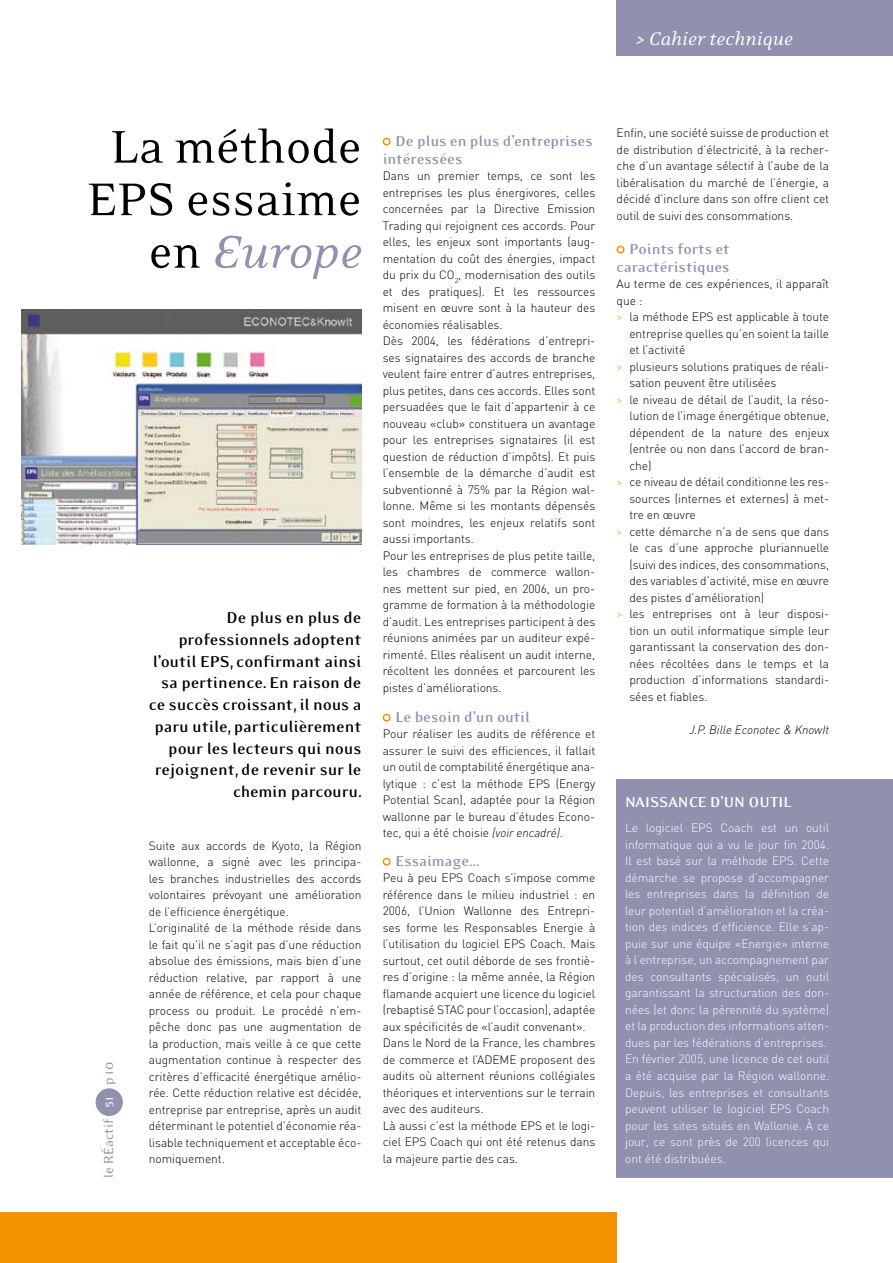
<style>
.page{position:relative;width:893px;height:1263px;background:#fff}
.page>*{position:absolute;margin:0;border:0;box-sizing:border-box;transform-origin:0 0}
.t1{font:52.5px/52.5px "Eidetic Neo";color:#000;text-align:right}
.t2{font:italic 21px "Eidetic Neo";color:#fff}
.t3{font:700 18px/21.8px "Eidetic Modern";color:#000;text-align:right}
.t4{font:700 16.5px/18px "Eidetic Modern";color:#9090af}
.t5{font:700 16.5px "Eidetic Modern";color:#fff}
.t6{font:15px "Eidetic Modern";color:#9090af}
.t7{font:300 12px/16.5px "DIN";letter-spacing:-.005em;color:#000}
.t8{font:300 12px/16.5px "DIN";letter-spacing:-.005em;color:#fff}
.t9{font:italic 300 12px "DIN";letter-spacing:-.005em;color:#000}
.s1{font-style:italic;color:#9090af}
.s2{color:#fff}
.s3{font-style:italic}
.s4{color:#f29400}
</style>
<div class="page">
<div style="left:0;top:1212px;width:617px;height:51px;background:#f29400"></div>
<div style="left:383px;top:138px;width:8px;height:8px;border:2px solid #f29400;border-radius:50%"></div>
<div style="left:383px;top:714px;width:8px;height:8px;border:2px solid #f29400;border-radius:50%"></div>
<div style="left:383px;top:858px;width:8px;height:8px;border:2px solid #f29400;border-radius:50%"></div>
<div style="left:617px;top:246px;width:7px;height:8px;border:2px solid #f29400;border-radius:50%"></div>
<div style="left:617px;top:0;width:276px;height:55px;background:#9090af"></div>
<div style="left:96px;top:1089px;width:26px;height:26px;background:#9090af;border-radius:50%"></div>
<div style="left:96px;top:1088px;width:27px;height:28px;border:1px solid #9090af;border-radius:50%"></div>
<div style="left:617px;top:779px;width:276px;height:399px;background:#9090af"></div>
<img style="left:21px;top:309px;width:340px;height:235px">
<h2 class="t2" style="left:636px;top:28px;width:158px">&gt; Cahier technique</h2>
<h1 class="t1" style="left:87px;top:122px;width:276px">La méthode<br>EPS essaime en <span class="s1">Europe</span></h1>
<p class="t6" style="left:101px;top:1178px;width:117px;rotate:-90deg">le RÉactif <span class="s2">51</span> p 10</p>
<h3 class="t3" style="left:149px;top:607px;width:215px">De plus en plus de professionnels adoptent l’outil EPS, confirmant ainsi sa pertinence. En raison de ce succès croissant,il nous a paru utile, particulièrement pour les lecteurs qui nous rejoignent, de revenir sur le chemin parcouru.</h3>
<p class="t7" style="left:149px;top:837px;width:214px">Suite aux accords de Kyoto, la Région wallonne, a signé avec les principa&shy;les branches industrielles des accords volontaires prévoyant une amélioration de l’efficience énergétique.<br>L’originalité de la méthode réside dans le fait qu’il ne s’agit pas d’une réduction absolue des émissions, mais bien d’une réduction relative, par rapport à une année de référence, et cela pour chaque process ou produit. Le procédé n’em&shy;pêche donc pas une augmentation de la production, mais veille à ce que cette augmentation continue à respecter des critères d’efficacité énergétique amélio&shy;rée. Cette réduction relative est décidée, entreprise par entreprise, après un audit déterminant le potentiel d’économie réa&shy;lisable techniquement et acceptable éco&shy;nomiquement.</p>
<h3 class="t4" style="left:383px;top:132px;width:212px;text-indent:13px">De plus en plus d’entreprises intéressées</h3>
<p class="t7" style="left:383px;top:167px;width:214px">Dans un premier temps, ce sont les entreprises les plus énergivores, celles concernées par la Directive Emission Trading qui rejoignent ces accords. Pour elles, les enjeux sont importants (aug&shy;mentation du coût des énergies, impact du prix du CO<sub>2</sub>, modernisation des outils et des pratiques). Et les ressources misent en œuvre sont à la hauteur des économies réalisables.<br>Dès 2004, les fédérations d’entrepri&shy;ses signataires des accords de branche veulent faire entrer d’autres entreprises, plus petites, dans ces accords. Elles sont persuadées que le fait d’appartenir à ce nouveau «club» constituera un avantage pour les entreprises signataires (il est question de réduction d’impôts). Et puis l’ensemble de la démarche d’audit est subventionné à 75% par la Région wal&shy;lonne. Même si les montants dépensés sont moindres, les enjeux relatifs sont aussi importants.<br>Pour les entreprises de plus petite taille, les chambres de commerce wallon&shy;nes mettent sur pied, en 2006, un pro&shy;gramme de formation à la méthodologie d’audit. Les entreprises participent à des réunions animées par un auditeur expé&shy;rimenté. Elles réalisent un audit interne, récoltent les données et parcourent les pistes d’améliorations.</p>
<h3 class="t4" style="left:395px;top:708px;width:136px">Le besoin d’un outil</h3>
<p class="t7" style="left:383px;top:725px;width:214px;text-align:justify">Pour réaliser les audits de référence et assurer le suivi des efficiences, il fallait un outil de comptabilité énergétique ana&shy;lytique : c’est la méthode EPS (Energy Potential Scan), adaptée pour la Région wallonne par le bureau d’études Econo&shy;tec, qui a été choisie <span class="s3">(voir encadré)</span>.</p>
<h3 class="t4" style="left:395px;top:852px;width:86px">Essaimage…</h3>
<p class="t7" style="left:383px;top:869px;width:214px">Peu à peu EPS Coach s’impose comme référence dans le milieu industriel : en 2006, l’Union Wallonne des Entrepri&shy;ses forme les Responsables Energie à l’utilisation du logiciel EPS Coach. Mais surtout, cet outil déborde de ses frontiè&shy;res d’origine : la même année, la Région flamande acquiert une licence du logiciel (rebaptisé STAC pour l’occasion), adaptée aux spécificités de «l’audit convenant».<br>Dans le Nord de la France, les chambres de commerce et l’ADEME proposent des audits où alternent réunions collégiales théoriques et interventions sur le terrain avec des auditeurs.<br>Là aussi c’est la méthode EPS et le logi&shy;ciel EPS Coach qui ont été retenus dans la majeure partie des cas.</p>
<p class="t7" style="left:617px;top:125px;width:214px;text-align:justify">Enfin, une société suisse de production et de distribution d’électricité, à la recher&shy;che d’un avantage sélectif à l’aube de la libéralisation du marché de l’énergie, a décidé d’inclure dans son offre client cet outil de suivi des consommations.</p>
<h3 class="t4" style="left:617px;top:240px;width:115px;text-align:right">Points forts et caractéristiques</h3>
<p class="t7" style="left:617px;top:275px;width:214px">Au terme de ces expériences, il apparaît</p>
<p class="t7" style="left:617px;top:292px;width:27px">que :</p>
<p class="t7" style="left:617px;top:308px;width:214px"><span class="s4">&gt;</span> la méthode EPS est applicable à toute</p>
<p class="t7" style="left:629px;top:325px;width:201px">entreprise quelles qu’en soient la taille</p>
<p class="t7" style="left:629px;top:341px;width:57px">et l’activité</p>
<p class="t7" style="left:617px;top:358px;width:214px"><span class="s4">&gt;</span> plusieurs solutions pratiques de réali-</p>
<p class="t7" style="left:629px;top:374px;width:148px">sation peuvent être utilisées</p>
<p class="t7" style="left:617px;top:391px;width:214px"><span class="s4">&gt;</span> le niveau de détail de l’audit, la réso-</p>
<p class="t7" style="left:629px;top:407px;width:201px">lution de l’image énergétique obtenue,</p>
<p class="t7" style="left:629px;top:424px;width:201px">dépendent de la nature des enjeux</p>
<p class="t7" style="left:629px;top:440px;width:201px">(entrée ou non dans l’accord de bran-</p>
<p class="t7" style="left:629px;top:457px;width:24px">che)</p>
<p class="t7" style="left:617px;top:473px;width:214px"><span class="s4">&gt;</span> ce niveau de détail conditionne les res-</p>
<p class="t7" style="left:629px;top:490px;width:201px">sources (internes et externes) à met-</p>
<p class="t7" style="left:629px;top:506px;width:68px">tre en œuvre</p>
<p class="t7" style="left:617px;top:523px;width:214px"><span class="s4">&gt;</span> cette démarche n’a de sens que dans</p>
<p class="t7" style="left:629px;top:539px;width:201px">le cas d’une approche pluriannuelle</p>
<p class="t7" style="left:629px;top:556px;width:201px">(suivi des indices, des consommations,</p>
<p class="t7" style="left:629px;top:572px;width:201px">des variables d’activité, mise en œuvre</p>
<p class="t7" style="left:629px;top:589px;width:136px">des pistes d’amélioration)</p>
<p class="t7" style="left:617px;top:605px;width:214px"><span class="s4">&gt;</span> les entreprises ont à leur disposi-</p>
<p class="t7" style="left:629px;top:622px;width:201px">tion un outil informatique simple leur</p>
<p class="t7" style="left:629px;top:638px;width:201px">garantissant la conservation des don-</p>
<p class="t7" style="left:629px;top:655px;width:201px">nées récoltées dans le temps et la</p>
<p class="t7" style="left:629px;top:671px;width:201px">production d’informations standardi-</p>
<p class="t7" style="left:629px;top:688px;width:80px">sées et fiables.</p>
<p class="t9" style="left:689px;top:722px;width:142px">J.P. Bille Econotec &amp; KnowIt</p>
<h3 class="t5" style="left:625px;top:794px;width:20px">Naissanced</h3>
<h3 class="t5" style="left:721px;top:794px;width:12px">’unoutil</h3>
<p class="t8" style="left:625px;top:820px;width:206px">Le logiciel EPS Coach est un outil informatique qui a vu le jour fin 2004.<br>Il est basé sur la méthode EPS. Cette démarche se propose d’accompagner les entreprises dans la définition de leur potentiel d’amélioration et la créa&shy;tion des indices d’efficience. Elle s’ap&shy;puie sur une équipe «Energie» interne à l’entreprise, un accompagnement par des consultants spécialisés, un outil garantissant la structuration des don&shy;nées (et donc la pérennité du système) et la production des informations atten&shy;dues par les fédérations d’entreprises.<br>En février 2005, une licence de cet outil a été acquise par la Région wallonne.<br>Depuis, les entreprises et consultants peuvent utiliser le logiciel EPS Coach pour les sites situés en Wallonie. À ce jour, ce sont près de 200 licences qui ont été distribuées.</p>
</div>
